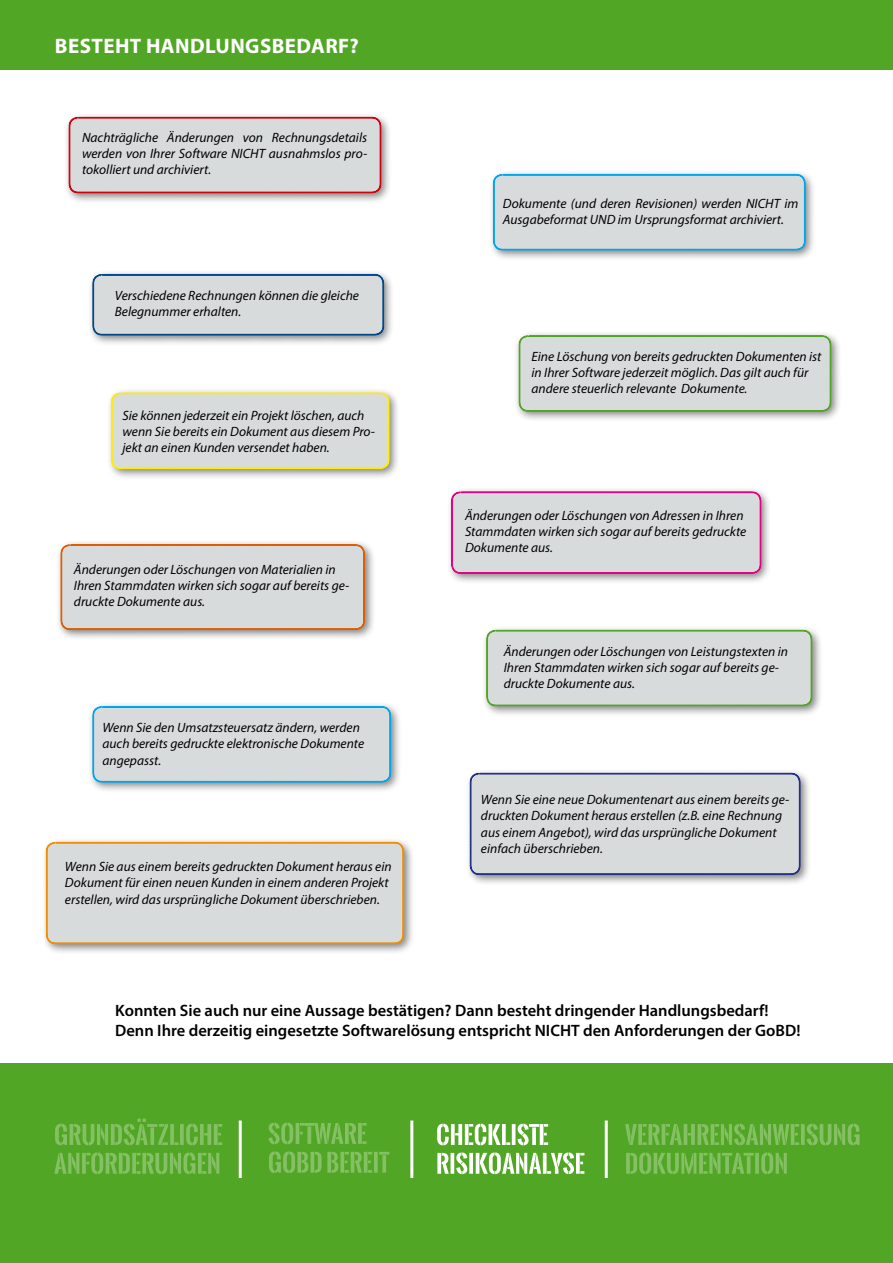
<style>
.page{position:relative;width:893px;height:1263px;background:#fff}
.page>*{position:absolute;margin:0;border:0;box-sizing:border-box;transform-origin:0 0}
.t1{font:700 21px "Myriad Pro";letter-spacing:.02em;color:#fff}
.t2{font:600 16.5px/19.8px "Myriad Pro";color:#000}
.t3{font:italic 13.5px/16.2px "Myriad Pro";color:#000}
</style>
<div class="page">
<div style="left:0;top:0;width:893px;height:69px;background:#52a625"></div>
<div style="left:0;top:1063px;width:893px;height:200px;background:#52a625"></div>
<svg style="left:54px;top:1152px;width:165px;height:22px"></svg>
<svg style="left:55px;top:1118px;width:167px;height:27px"></svg>
<svg style="left:269px;top:1151px;width:120px;height:22px"></svg>
<svg style="left:269px;top:1122px;width:97px;height:22px"></svg>
<svg style="left:437px;top:1152px;width:147px;height:22px"></svg>
<svg style="left:437px;top:1124px;width:111px;height:21px"></svg>
<svg style="left:626px;top:1152px;width:161px;height:22px"></svg>
<svg style="left:625px;top:1124px;width:235px;height:21px"></svg>
<hr style="left:239px;top:1120px;width:3px;height:58px;background:#fff">
<hr style="left:410px;top:1120px;width:3px;height:58px;background:#fff">
<hr style="left:605px;top:1120px;width:3px;height:58px;background:#fff">
<div style="left:64px;top:112px;width:328px;height:92px;background:#000;opacity:.5"></div>
<div style="left:68px;top:117px;width:313px;height:76px;background:#d8dbdc"></div>
<div style="left:488px;top:169px;width:328px;height:92px;background:#000;opacity:.5"></div>
<svg style="left:493px;top:174px;width:313px;height:77px;background:#cbd7dc"></svg>
<div style="left:87px;top:269px;width:308px;height:77px;background:#000;opacity:.5"></div>
<svg style="left:92px;top:274px;width:292px;height:62px;background:#c9d0d6"></svg>
<div style="left:106px;top:387px;width:294px;height:93px;background:#000;opacity:.5"></div>
<svg style="left:111px;top:392px;width:279px;height:77px;background:#dadbcf"></svg>
<div style="left:446px;top:486px;width:326px;height:99px;background:#000;opacity:.5"></div>
<svg style="left:451px;top:491px;width:310px;height:83px;background:#d8cfd7"></svg>
<div style="left:55px;top:539px;width:321px;height:102px;background:#000;opacity:.5"></div>
<div style="left:60px;top:544px;width:305px;height:86px;background:#d8dbdc"></div>
<div style="left:481px;top:625px;width:342px;height:92px;background:#000;opacity:.5"></div>
<div style="left:486px;top:630px;width:326px;height:76px;background:#d8dbdc"></div>
<div style="left:87px;top:701px;width:315px;height:92px;background:#000;opacity:.5"></div>
<svg style="left:92px;top:706px;width:299px;height:77px;background:#cad7dc"></svg>
<div style="left:465px;top:768px;width:346px;height:118px;background:#000;opacity:.5"></div>
<div style="left:470px;top:772px;width:331px;height:103px;background:#d8dbdc"></div>
<div style="left:41px;top:837px;width:374px;height:118px;background:#000;opacity:.5"></div>
<div style="left:46px;top:842px;width:358px;height:102px;background:#d8dbdc"></div>
<div style="left:514px;top:330px;width:328px;height:93px;background:#000;opacity:.5"></div>
<div style="left:518px;top:335px;width:313px;height:77px;background:#d8dbdc"></div>
<h1 class="t1" style="left:55px;top:32px;width:305px">BESTEHT HANDLUNGSBEDARF?</h1>
<p class="t3" style="left:82px;top:129px;width:287px;text-align:justify">Nachträgliche Änderungen von Rechnungsdetails werden von Ihrer Software NICHT ausnahmslos pro&shy;tokolliert und archiviert.</p>
<p class="t3" style="left:115px;top:287px;width:246px">Verschiedene Rechnungen können die gleiche<br>Belegnummer erhalten.</p>
<p class="t3" style="left:123px;top:407px;width:254px">Sie können jederzeit ein Projekt löschen, auch wenn Sie bereits ein Dokument aus diesem Pro&shy;jekt an einen Kunden versendet haben.</p>
<p class="t3" style="left:74px;top:561px;width:277px">Änderungen oder Löschungen von Materialien in<br>Ihren Stammdaten wirken sich sogar auf bereits ge&shy;druckte Dokumente aus.</p>
<p class="t3" style="left:102px;top:719px;width:263px">Wenn Sie den Umsatzsteuersatz ändern, werden auch bereits gedruckte elektronische Dokumente angepasst.</p>
<p class="t3" style="left:65px;top:858px;width:328px">Wenn Sie aus einem bereits gedruckten Dokument heraus ein<br>Dokument für einen neuen Kunden in einem anderen Projekt erstellen, wird das ursprüngliche Dokument überschrieben.</p>
<p class="t3" style="left:503px;top:195px;width:297px">Dokumente (und deren Revisionen) werden NICHT im<br>Ausgabeformat UND im Ursprungsformat archiviert.</p>
<p class="t3" style="left:531px;top:348px;width:291px">Eine Löschung von bereits gedruckten Dokumenten ist in Ihrer Software jederzeit möglich. Das gilt auch für andere steuerlich relevante Dokumente.</p>
<p class="t3" style="left:465px;top:507px;width:283px">Änderungen oder Löschungen von Adressen in Ihren<br>Stammdaten wirken sich sogar auf bereits gedruckte<br>Dokumente aus.</p>
<p class="t3" style="left:504px;top:643px;width:286px">Änderungen oder Löschungen von Leistungstexten in<br>Ihren Stammdaten wirken sich sogar auf bereits ge&shy;druckte Dokumente aus.</p>
<p class="t3" style="left:481px;top:791px;width:310px">Wenn Sie eine neue Dokumentenart aus einem bereits ge&shy;druckten Dokument heraus erstellen (z.B. eine Rechnung aus einem Angebot), wird das ursprüngliche Dokument einfach überschrieben.</p>
<p class="t2" style="left:115px;top:1000px;width:687px">Konnten Sie auch nur eine Aussage bestätigen? Dann besteht dringender Handlungsbedarf!<br>Denn Ihre derzeitig eingesetzte Softwarelösung entspricht NICHT den Anforderungen der GoBD!</p>
</div>
